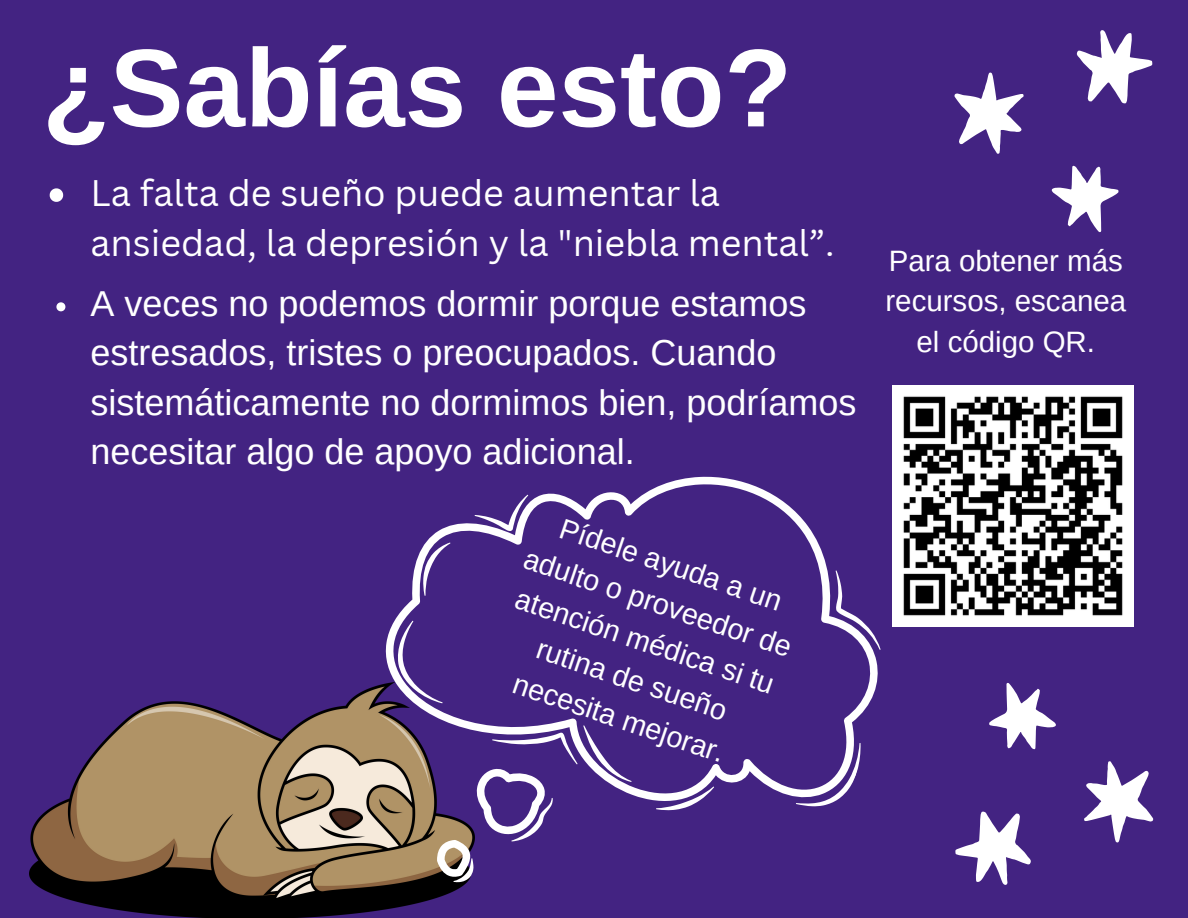
<style>
.page{position:relative;width:1188px;height:918px;background:#432382}
.page>*{position:absolute;margin:0;border:0;box-sizing:border-box;transform-origin:0 0}
.t1{font:700 110.7px "Arimo";color:#fff}
.t2{font:36px/49.5px "Arimo";color:#fff}
.t3{font:36px/49.5px "Canva Sans";color:#fff}
.t4{font:29.4px/40.5px "Arimo";color:#fff}
.t5{font:28.8px/40.5px "Arimo";color:#fff;text-align:center}
</style>
<div class="page">
<svg style="left:954px;top:30px;width:198px;height:202px"></svg>
<img style="left:29px;top:701px;width:287px;height:217px">
<svg style="left:316px;top:385px;width:622px;height:532px"></svg>
<img style="left:893px;top:386px;width:241px;height:240px">
<svg style="left:955px;top:683px;width:198px;height:202px"></svg>
<svg style="left:56px;top:302px;width:9px;height:9px"></svg>
<svg style="left:50px;top:188px;width:13px;height:14px"></svg>
<p class="t1" style="left:42px;top:26px;width:751px">¿Sabías esto?</p>
<p class="t3" style="left:91px;top:168px;width:745px">La falta de sueño puede aumentar la ansiedad, la depresión y la "niebla mental”.</p>
<h2 class="t2" style="left:91px;top:279px;width:767px">A veces no podemos dormir porque estamos estresados, tristes o preocupados. Cuando sistemáticamente no dormimos bien, podríamos necesitar algo de apoyo adicional.</h2>
<h2 class="t5" style="left:545px;top:500px;width:282px;rotate:19deg">Pídele ayuda a un adulto o proveedor de atención médica si tu rutina de sueño</h2>
<p class="t5" style="left:521px;top:662px;width:223px;rotate:19deg">necesita mejorar.</p>
<p class="t4" style="left:885px;top:240px;width:242px">Para obtener más recursos, escanea</p>
<p class="t4" style="left:917px;top:321px;width:180px">el código QR.</p>
</div>
